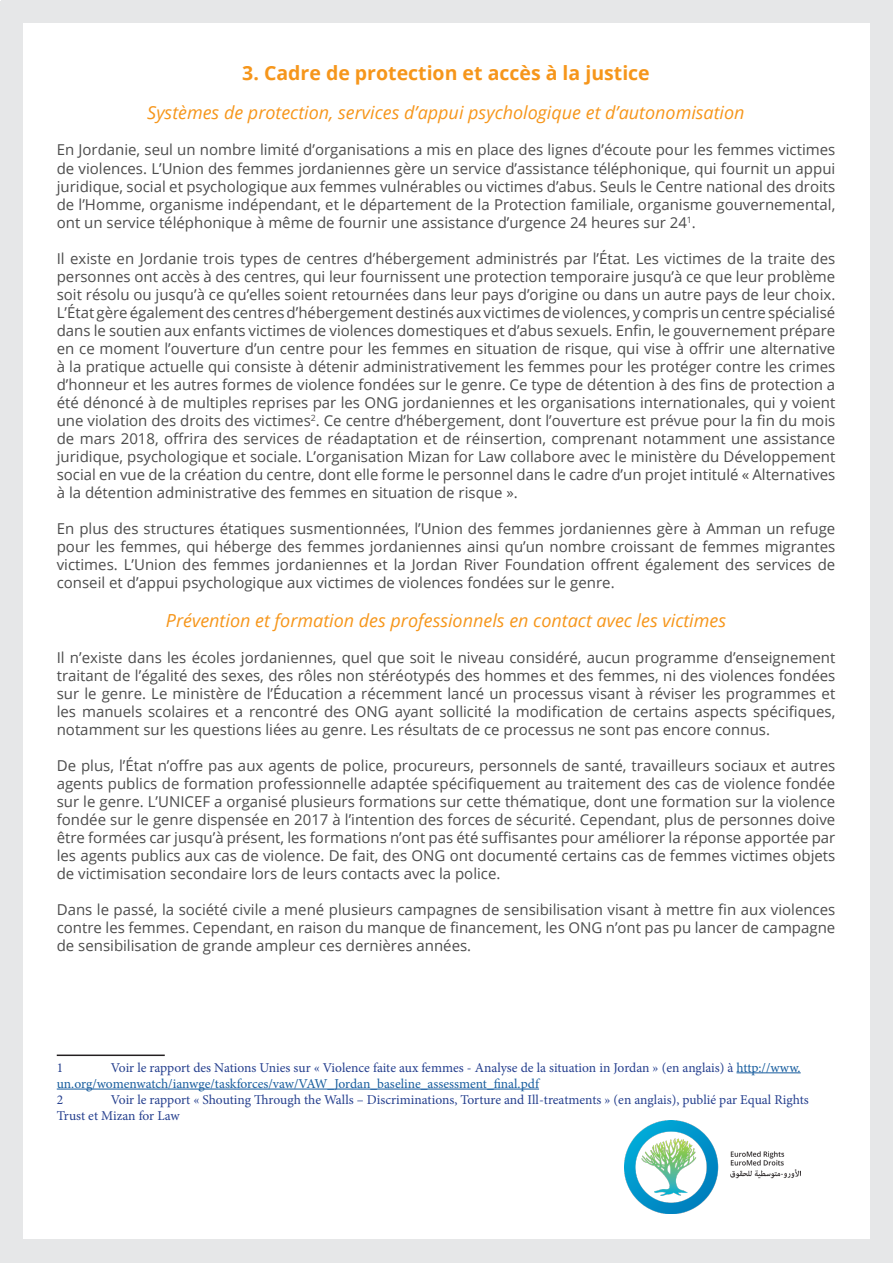
<style>
.page{position:relative;width:893px;height:1263px;background:#fff}
.page>*{position:absolute;margin:0;border:0;box-sizing:border-box;transform-origin:0 0}
.t1{font:700 19.5px "Open Sans";color:#f6961b}
.t2{font:italic 18px "Open Sans";color:#f6961b}
.t3{font:15px/18px "Open Sans";color:#4c4c4c;text-align:justify}
.t4{font:13.5px/16.2px "Minion Pro";letter-spacing:-.005em;color:#253f8e}
.s1{color:#175d9e}
</style>
<div class="page">
<div style="left:870px;top:1px;width:22px;height:1262px;background:#e6e7e8"></div>
<div style="left:2px;top:0;width:891px;height:22px;background:#e6e7e8"></div>
<div style="left:2px;top:1239px;width:891px;height:24px;background:#e6e7e8"></div>
<div style="left:0;top:1px;width:22px;height:1262px;background:#e6e7e8"></div>
<img style="left:625px;top:1120px;width:176px;height:94px">
<hr style="left:57px;top:1054px;width:108px;height:2px;background:#231f20">
<hr style="left:736px;top:1072px;width:65px;height:1px;background:#175d9e">
<hr style="left:57px;top:1089px;width:482px;height:1px;background:#175d9e">
<p class="t1" style="left:242px;top:59px;width:409px">3. Cadre de protection et accès à la justice</p>
<p class="t2" style="left:147px;top:101px;width:599px">Systèmes de protection, services d’appui psychologique et d’autonomisation</p>
<p class="t3" style="left:57px;top:141px;width:780px">En Jordanie, seul un nombre limité d’organisations a mis en place des lignes d’écoute pour les femmes victimes de violences. L’Union des femmes jordaniennes gère un service d’assistance téléphonique, qui fournit un appui juridique, social et psychologique aux femmes vulnérables ou victimes d’abus. Seuls le Centre national des droits de l’Homme, organisme indépendant, et le département de la Protection familiale, organisme gouvernemental, ont un service téléphonique à même de fournir une assistance d’urgence 24 heures sur 24<sup>1</sup>.</p>
<p class="t3" style="left:57px;top:249px;width:780px">Il existe en Jordanie trois types de centres d’hébergement administrés par l’État. Les victimes de la traite des personnes ont accès à des centres, qui leur fournissent une protection temporaire jusqu’à ce que leur problème soit résolu ou jusqu’à ce qu’elles soient retournées dans leur pays d’origine ou dans un autre pays de leur choix.<br>L’État gère également des centres d’hébergement destinés aux victimes de violences, y compris un centre spécialisé dans le soutien aux enfants victimes de violences domestiques et d’abus sexuels. Enfin, le gouvernement prépare en ce moment l’ouverture d’un centre pour les femmes en situation de risque, qui vise à offrir une alternative à la pratique actuelle qui consiste à détenir administrativement les femmes pour les protéger contre les crimes d’honneur et les autres formes de violence fondées sur le genre. Ce type de détention à des fins de protection a été dénoncé à de multiples reprises par les ONG jordaniennes et les organisations internationales, qui y voient une violation des droits des victimes<sup>2</sup>. Ce centre d’hébergement, dont l’ouverture est prévue pour la fin du mois de mars 2018, offrira des services de réadaptation et de réinsertion, comprenant notamment une assistance juridique, psychologique et sociale. L’organisation Mizan for Law collabore avec le ministère du Développement social en vue de la création du centre, dont elle forme le personnel dans le cadre d’un projet intitulé « Alternatives à la détention administrative des femmes en situation de risque ».</p>
<p class="t3" style="left:57px;top:519px;width:780px">En plus des structures étatiques susmentionnées, l’Union des femmes jordaniennes gère à Amman un refuge pour les femmes, qui héberge des femmes jordaniennes ainsi qu’un nombre croissant de femmes migrantes victimes. L’Union des femmes jordaniennes et la Jordan River Foundation offrent également des services de conseil et d’appui psychologique aux victimes de violences fondées sur le genre.</p>
<p class="t2" style="left:166px;top:608px;width:562px">Prévention et formation des professionnels en contact avec les victimes</p>
<p class="t3" style="left:57px;top:648px;width:780px">Il n’existe dans les écoles jordaniennes, quel que soit le niveau considéré, aucun programme d’enseignement traitant de l’égalité des sexes, des rôles non stéréotypés des hommes et des femmes, ni des violences fondées sur le genre. Le ministère de l’Éducation a récemment lancé un processus visant à réviser les programmes et les manuels scolaires et a rencontré des ONG ayant sollicité la modification de certains aspects spécifiques, notamment sur les questions liées au genre. Les résultats de ce processus ne sont pas encore connus.</p>
<p class="t3" style="left:57px;top:756px;width:780px">De plus, l’État n’offre pas aux agents de police, procureurs, personnels de santé, travailleurs sociaux et autres agents publics de formation professionnelle adaptée spécifiquement au traitement des cas de violence fondée sur le genre. L’UNICEF a organisé plusieurs formations sur cette thématique, dont une formation sur la violence fondée sur le genre dispensée en 2017 à l’intention des forces de sécurité. Cependant, plus de personnes doive être formées car jusqu’à présent, les formations n’ont pas été suffisantes pour améliorer la réponse apportée par les agents publics aux cas de violence. De fait, des ONG ont documenté certains cas de femmes victimes objets de victimisation secondaire lors de leurs contacts avec la police.</p>
<p class="t3" style="left:57px;top:900px;width:780px">Dans le passé, la société civile a mené plusieurs campagnes de sensibilisation visant à mettre fin aux violences contre les femmes. Cependant, en raison du manque de financement, les ONG n’ont pas pu lancer de campagne de sensibilisation de grande ampleur ces dernières années.</p>
<p class="t4" style="left:57px;top:1059px;width:745px;text-indent:54px">Voir le rapport des Nations Unies sur « Violence faite aux femmes - Analyse de la situation in Jordan » (en anglais) à <span class="s1">http://www. un.org/womenwatch/ianwge/taskforces/vaw/VAW_Jordan_baseline_assessment_final.pdf</span></p>
<p class="t4" style="left:57px;top:1091px;width:8px">2</p>
<p class="t4" style="left:57px;top:1059px;width:8px">1</p>
<p class="t4" style="left:57px;top:1091px;width:754px;text-indent:54px">Voir le rapport « Shouting Through the Walls – Discriminations, Torture and Ill-treatments » (en anglais), publié par Equal Rights<br>Trust et Mizan for Law</p>
</div>
